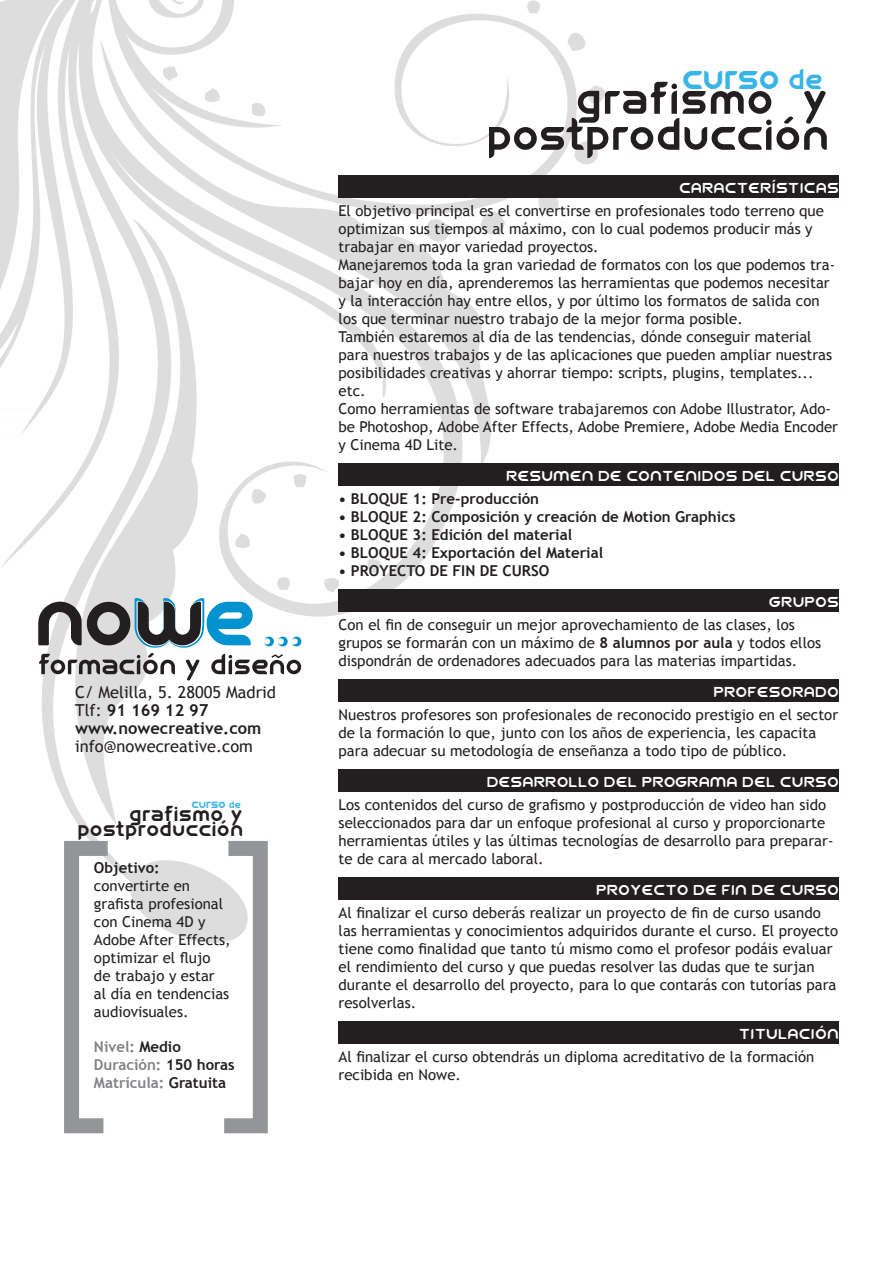
<style>
.page{position:relative;width:893px;height:1263px;background:#fff}
.page>*{position:absolute;margin:0;border:0;box-sizing:border-box;transform-origin:0 0}
.t1{font:57px "FIFA Welcome";letter-spacing:.01em;color:#231f20}
.t2{font:45px "FIFA Welcome";color:#38b4e7}
.t3{font:27px "FIFA Welcome";letter-spacing:.02em;color:#231f20}
.t4{font:18px "FIFA Welcome";color:#fff}
.t5{font:16.5px "Trebuchet MS";color:#231f20}
.t6{font:700 16.5px "Trebuchet MS";color:#231f20}
.t7{font:15.75px "FIFA Welcome";color:#38b4e7}
.t8{font:15px/18px "Trebuchet MS";color:#231f20}
.t9{font:700 15px "Trebuchet MS";color:#231f20}
.t10{font:700 15px "Trebuchet MS";color:#808285}
.s1{font-weight:400}
.s2{font-size:12.6px}
.s3{color:#231f20}
.s4{font-size:36px}
.s5{font-weight:700}
</style>
<div class="page">
<img style="left:0;top:0;width:604px;height:943px">
<svg style="left:38px;top:598px;width:263px;height:82px"></svg>
<div style="left:339px;top:175px;width:500px;height:23px;background:#231f20"></div>
<div style="left:339px;top:463px;width:500px;height:23px;background:#231f20"></div>
<div style="left:339px;top:589px;width:500px;height:23px;background:#231f20"></div>
<div style="left:339px;top:679px;width:500px;height:23px;background:#231f20"></div>
<div style="left:339px;top:769px;width:500px;height:23px;background:#231f20"></div>
<div style="left:339px;top:877px;width:500px;height:23px;background:#231f20"></div>
<div style="left:339px;top:1021px;width:500px;height:23px;background:#231f20"></div>
<svg style="left:57px;top:833px;width:66px;height:301px"></svg>
<svg style="left:209px;top:833px;width:66px;height:301px"></svg>
<p class="t5" style="left:75px;top:682px;width:202px">C/ Melilla, 5. 28005 Madrid</p>
<p class="t6" style="left:75px;top:700px;width:135px"><span class="s1">Tlf:</span> 91 169 12 97</p>
<p class="t6" style="left:75px;top:718px;width:188px">www.nowecreative.com</p>
<p class="t5" style="left:75px;top:736px;width:179px">info@nowecreative.com</p>
<p class="t7" style="left:192px;top:794px;width:51px">curso <span class="s2">de</span></p>
<p class="t3" style="left:130px;top:798px;width:115px">grafismo y</p>
<p class="t3" style="left:78px;top:814px;width:167px">postproducción</p>
<p class="t9" style="left:94px;top:859px;width:67px">Objetivo:</p>
<p class="t8" style="left:94px;top:877px;width:138px">convertirte en grafista profesional con Cinema 4D y<br>Adobe After Effects, optimizar el flujo de trabajo y estar al día en tendencias audiovisuales.</p>
<p class="t10" style="left:94px;top:1037px;width:88px">Nivel: <span class="s3">Medio</span></p>
<p class="t10" style="left:94px;top:1055px;width:142px">Duración: <span class="s3">150 horas</span></p>
<p class="t10" style="left:94px;top:1073px;width:134px">Matrícula: <span class="s3">Gratuita</span></p>
<p class="t2" style="left:682px;top:51px;width:142px">curso <span class="s4">de</span></p>
<p class="t1" style="left:576px;top:66px;width:253px">grafismo y</p>
<p class="t1" style="left:487px;top:102px;width:343px">postproducción</p>
<p class="t4" style="left:679px;top:178px;width:161px">CARACTERÍSTICAS</p>
<p class="t8" style="left:339px;top:202px;width:487px">El objetivo principal es el convertirse en profesionales todo terreno que optimizan sus tiempos al máximo, con lo cual podemos producir más y trabajar en mayor variedad proyectos.</p>
<p class="t8" style="left:339px;top:256px;width:498px">Manejaremos toda la gran variedad de formatos con los que podemos tra&shy;bajar hoy en día, aprenderemos las herramientas que podemos necesitar y la interacción hay entre ellos, y por último los formatos de salida con los que terminar nuestro trabajo de la mejor forma posible.</p>
<p class="t8" style="left:339px;top:328px;width:495px">También estaremos al día de las tendencias, dónde conseguir material para nuestros trabajos y de las aplicaciones que pueden ampliar nuestras posibilidades creativas y ahorrar tiempo: scripts, plugins, templates... etc.</p>
<p class="t8" style="left:339px;top:400px;width:501px">Como herramientas de software trabajaremos con Adobe Illustrator, Ado&shy;be Photoshop, Adobe After Effects, Adobe Premiere, Adobe Media Encoder y Cinema 4D Lite.</p>
<p class="t4" style="left:506px;top:466px;width:334px">RESUMEN DE CONTENIDOS DEL CURSO</p>
<p class="t9" style="left:339px;top:489px;width:202px">• BLOQUE 1: Pre-producción</p>
<p class="t9" style="left:339px;top:507px;width:398px">• BLOQUE 2: Composición y creación de Motion Graphics</p>
<p class="t9" style="left:339px;top:525px;width:235px">• BLOQUE 3: Edición del material</p>
<p class="t9" style="left:339px;top:543px;width:266px">• BLOQUE 4: Exportación del Material</p>
<p class="t9" style="left:339px;top:561px;width:212px">• PROYECTO DE FIN DE CURSO</p>
<p class="t4" style="left:770px;top:592px;width:71px">GRUPOS</p>
<p class="t8" style="left:339px;top:616px;width:484px">Con el fin de conseguir un mejor aprovechamiento de las clases, los grupos se formarán con un máximo de <span class="s5">8 alumnos por aula</span> y todos ellos dispondrán de ordenadores adecuados para las materias impartidas.</p>
<p class="t4" style="left:713px;top:682px;width:127px">PROFESORADO</p>
<p class="t8" style="left:339px;top:706px;width:501px">Nuestros profesores son profesionales de reconocido prestigio en el sector de la formación lo que, junto con los años de experiencia, les capacita para adecuar su metodología de enseñanza a todo tipo de público.</p>
<p class="t4" style="left:487px;top:772px;width:354px">DESARROLLO DEL PROGRAMA DEL CURSO</p>
<p class="t8" style="left:339px;top:796px;width:496px">Los contenidos del curso de grafismo y postproducción de video han sido seleccionados para dar un enfoque profesional al curso y proporcionarte herramientas útiles y las últimas tecnologías de desarrollo para preparar&shy;te de cara al mercado laboral.</p>
<p class="t4" style="left:596px;top:880px;width:244px">PROYECTO DE FIN DE CURSO</p>
<p class="t8" style="left:339px;top:904px;width:484px">Al finalizar el curso deberás realizar un proyecto de fin de curso usando</p>
<p class="t8" style="left:339px;top:922px;width:501px">las herramientas y conocimientos adquiridos durante el curso. El proyecto</p>
<p class="t8" style="left:339px;top:940px;width:495px">tiene como finalidad que tanto tú mismo como el profesor podáis evaluar</p>
<p class="t8" style="left:339px;top:958px;width:478px">el rendimiento del curso y que puedas resolver las dudas que te surjan</p>
<p class="t8" style="left:339px;top:976px;width:499px">durante el desarrollo del proyecto, para lo que contarás con tutorías para</p>
<p class="t8" style="left:339px;top:994px;width:79px">resolverlas.</p>
<p class="t4" style="left:739px;top:1024px;width:102px">TITULACIÓN</p>
<p class="t8" style="left:339px;top:1048px;width:477px">Al finalizar el curso obtendrás un diploma acreditativo de la formación</p>
<p class="t8" style="left:339px;top:1066px;width:124px">recibida en Nowe.</p>
</div>
